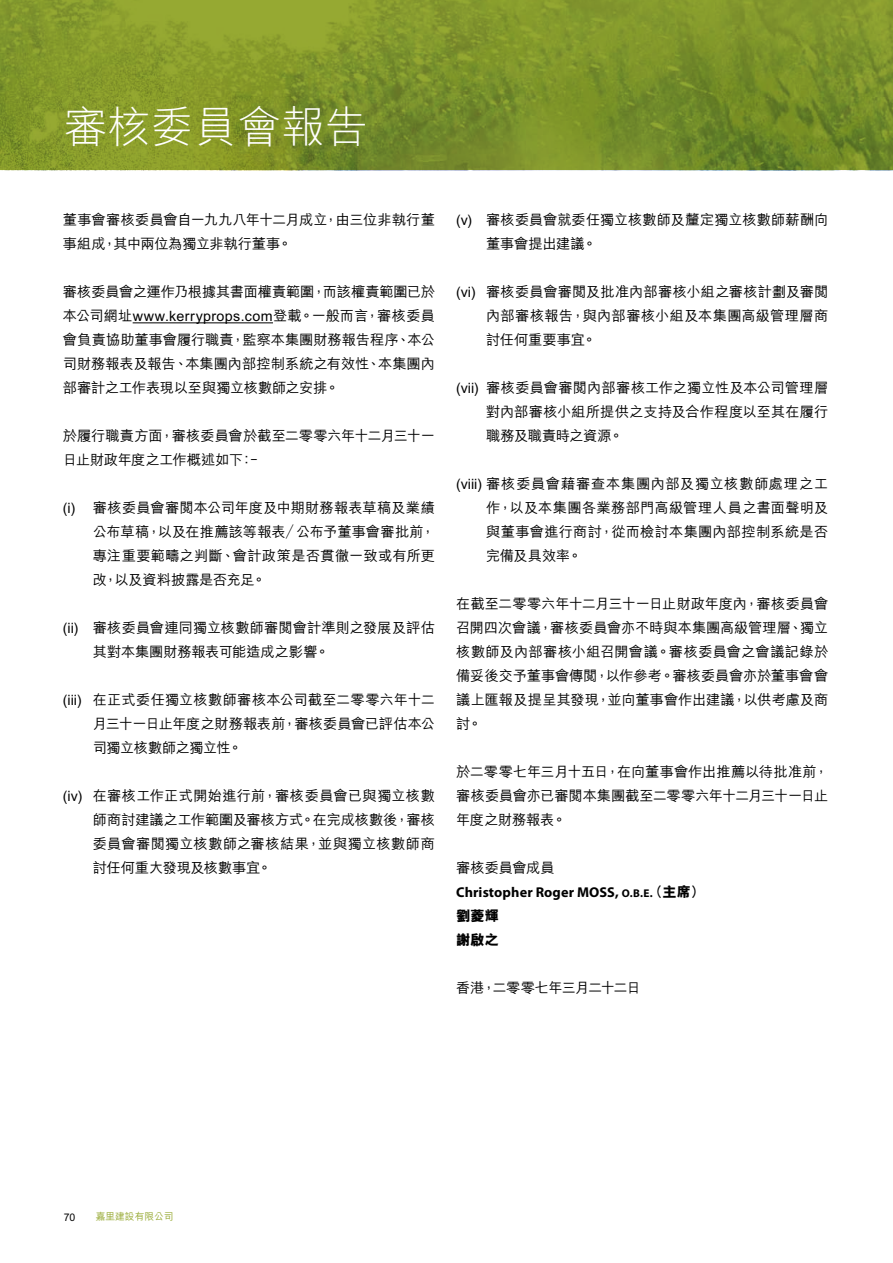
<style>
.page{position:relative;width:893px;height:1263px;background:#fff}
.page>*{position:absolute;margin:0;border:0;box-sizing:border-box;transform-origin:0 0}
.t1{font:300 43.5px "M Hei HK";color:#fff}
.t2{font:500 14.25px/24px "M Hei HK";letter-spacing:-.005em;color:#000;text-align:justify}
.t3{font:700 14.25px "Myriad Pro";letter-spacing:.01em;color:#000}
.t4{font:500 14.25px "M Hei HK";letter-spacing:-.05em;color:#000}
.t5{font:800 14.25px/24px "M Hei HK";color:#000}
.t6{font:500 10.5px "M Hei HK";color:#000}
.t7{font:500 9.75px "M Hei HK";color:#96a932}
.s1{font-size:11.25px}
.s2{font-family:"M Hei HK";font-weight:800}
</style>
<div class="page">
<hr style="left:133px;top:322px;width:140px;height:1px;background:#000">
<svg style="left:0;top:0;width:893px;height:170px;background:#7e942b"></svg>
<h1 class="t1" style="left:64px;top:96px;width:306px">審核委員會報告</h1>
<p class="t2" style="left:63px;top:207px;width:373px">董事會審核委員會自一九九八年十二月成立，由三位非執行董事組成，其中兩位為獨立非執行董事。</p>
<p class="t2" style="left:63px;top:279px;width:374px">審核委員會之運作乃根據其書面權責範圍，而該權責範圍已於本公司網址www.kerryprops.com登載。一般而言，審核委員會負責協助董事會履行職責，監察本集團財務報告程序、本公司財務報表及報告、本集團內部控制系統之有效性、本集團內部審計之工作表現以至與獨立核數師之安排。</p>
<p class="t2" style="left:63px;top:423px;width:374px">於履行職責方面，審核委員會於截至二零零六年十二月三十一日止財政年度之工作概述如下：﹣</p>
<p class="t2" style="left:93px;top:495px;width:344px;text-indent:-30px">(i) 審核委員會審閱本公司年度及中期財務報表草稿及業績公布草稿，以及在推薦該等報表／公布予董事會審批前，專注重要範疇之判斷、會計政策是否貫徹一致或有所更改，以及資料披露是否充足。</p>
<p class="t2" style="left:93px;top:615px;width:344px;text-indent:-30px">(ii) 審核委員會連同獨立核數師審閱會計準則之發展及評估其對本集團財務報表可能造成之影響。</p>
<p class="t2" style="left:93px;top:687px;width:344px;text-indent:-30px">(iii) 在正式委任獨立核數師審核本公司截至二零零六年十二月三十一日止年度之財務報表前，審核委員會已評估本公司獨立核數師之獨立性。</p>
<p class="t2" style="left:93px;top:783px;width:344px;text-indent:-30px">(iv) 在審核工作正式開始進行前，審核委員會已與獨立核數師商討建議之工作範圍及審核方式。在完成核數後，審核委員會審閱獨立核數師之審核結果，並與獨立核數師商討任何重大發現及核數事宜。</p>
<p class="t2" style="left:486px;top:207px;width:344px;text-indent:-30px">(v) 審核委員會就委任獨立核數師及釐定獨立核數師薪酬向董事會提出建議。</p>
<p class="t2" style="left:486px;top:279px;width:344px;text-indent:-30px">(vi) 審核委員會審閱及批准內部審核小組之審核計劃及審閱內部審核報告，與內部審核小組及本集團高級管理層商討任何重要事宜。</p>
<p class="t2" style="left:486px;top:375px;width:344px;text-indent:-30px">(vii) 審核委員會審閱內部審核工作之獨立性及本公司管理層對內部審核小組所提供之支持及合作程度以至其在履行職務及職責時之資源。</p>
<p class="t2" style="left:486px;top:471px;width:344px;text-indent:-30px">(viii) 審核委員會藉審查本集團內部及獨立核數師處理之工作，以及本集團各業務部門高級管理人員之書面聲明及與董事會進行商討，從而檢討本集團內部控制系統是否完備及具效率。</p>
<p class="t2" style="left:456px;top:591px;width:374px">在截至二零零六年十二月三十一日止財政年度內，審核委員會召開四次會議，審核委員會亦不時與本集團高級管理層、獨立核數師及內部審核小組召開會議。審核委員會之會議記錄於備妥後交予董事會傳閱，以作參考。審核委員會亦於董事會會議上匯報及提呈其發現，並向董事會作出建議，以供考慮及商討。</p>
<p class="t2" style="left:456px;top:759px;width:374px">於二零零七年三月十五日，在向董事會作出推薦以待批准前，審核委員會亦已審閱本集團截至二零零六年十二月三十一日止年度之財務報表。</p>
<p class="t2" style="left:456px;top:855px;width:100px">審核委員會成員</p>
<p class="t3" style="left:456px;top:883px;width:250px">Christopher Roger MOSS, <span class="s1">O.B.E.</span><span class="s2">（主席）</span></p>
<p class="t5" style="left:456px;top:904px;width:44px">劉菱輝謝啟之</p>
<p class="t4" style="left:456px;top:978px;width:186px">香港，二零零七年三月二十二日</p>
<p class="t6" style="left:64px;top:1209px;width:13px">70</p>
<p class="t7" style="left:96px;top:1210px;width:79px">嘉里建設有限公司</p>
</div>
